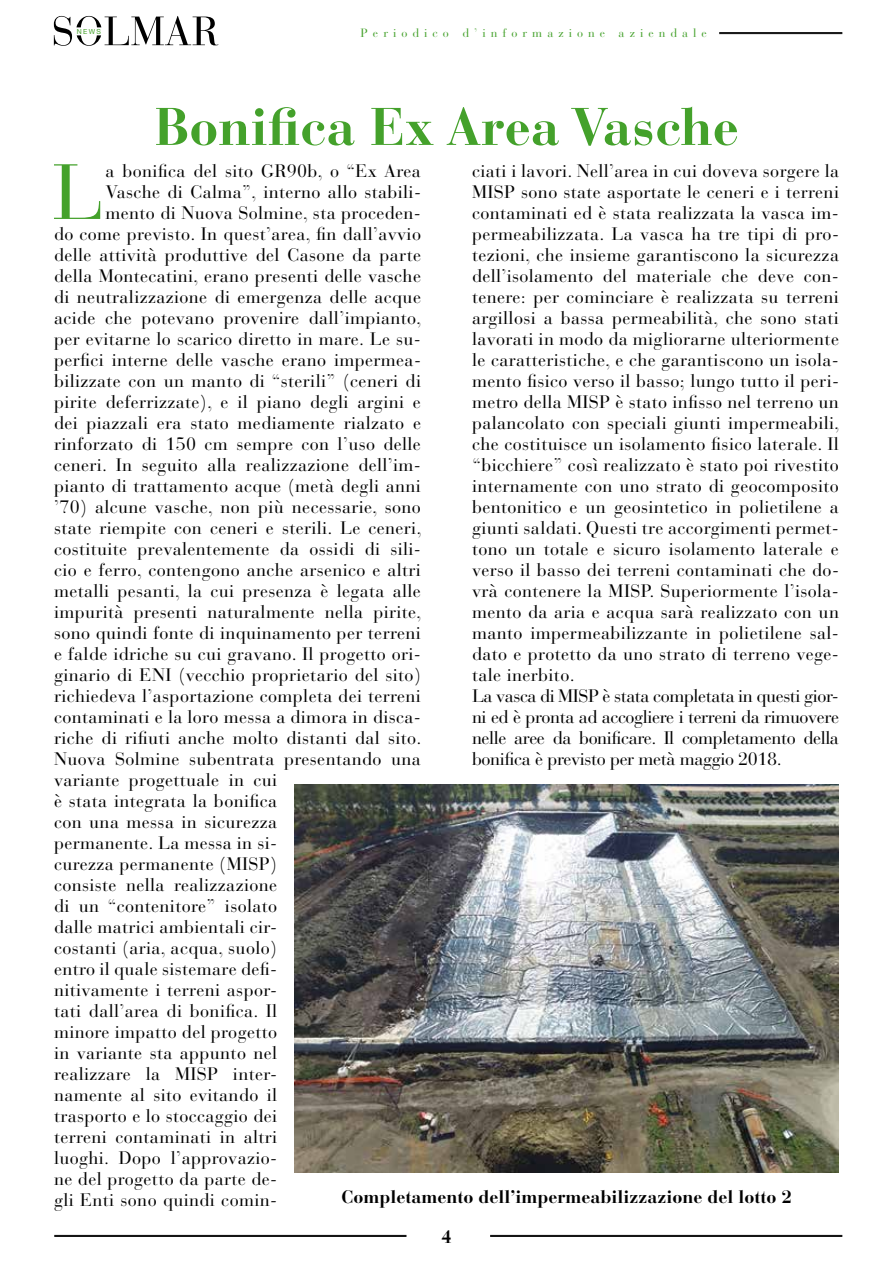
<style>
.page{position:relative;width:893px;height:1263px;background:#fff}
.page>*{position:absolute;margin:0;border:0;box-sizing:border-box;transform-origin:0 0}
.t1{font:77.7px "Bauer Bodoni Std";color:#44a12b}
.t2{font:700 52.5px "Bauer Bodoni Std";color:#44a12b}
.t3{font:18px/21px "Bauer Bodoni Std";letter-spacing:.02em;color:#000}
.t4{font:700 18px "Bauer Bodoni Std";color:#000}
.t5{font:12px "Bauer Bodoni Std";letter-spacing:.42em;color:#44a12b}
.t6{font:6.9px "Helvetica Neue";color:#44a12b}
</style>
<div class="page">
<hr style="left:719px;top:33px;width:123px;height:1px;background:#000">
<hr style="left:719px;top:32px;width:123px;height:1px;background:#000">
<hr style="left:54px;top:1236px;width:352px;height:1px;background:#000">
<hr style="left:54px;top:1235px;width:352px;height:1px;background:#000">
<hr style="left:490px;top:1236px;width:352px;height:1px;background:#000">
<hr style="left:490px;top:1235px;width:352px;height:1px;background:#000">
<svg style="left:54px;top:16px;width:164px;height:30px"></svg>
<img style="left:294px;top:784px;width:544px;height:388px">
<p class="t6" style="left:77px;top:27px;width:26px">NEWS</p>
<p class="t5" style="left:361px;top:25px;width:348px">Periodico d’informazione aziendale</p>
<h2 class="t2" style="left:154px;top:95px;width:586px">Bonifica Ex Area Vasche</h2>
<h1 class="t1" style="left:52px;top:146px;width:53px">L</h1>
<p class="t3" style="left:105px;top:160px;width:317px">a bonifica del sito GR90b, o “Ex Area</p>
<p class="t3" style="left:472px;top:161px;width:369px">ciati i lavori. Nell’area in cui doveva sorgere la MISP sono state asportate le ceneri e i terreni contaminati ed è stata realizzata la vasca im&shy;permeabilizzata. La vasca ha tre tipi di pro&shy;tezioni, che insieme garantiscono la sicurezza dell’isolamento del materiale che deve con&shy;tenere: per cominciare è realizzata su terreni argillosi a bassa permeabilità, che sono stati lavorati in modo da migliorarne ulteriormente le caratteristiche, e che garantiscono un isola&shy;mento fisico verso il basso; lungo tutto il peri&shy;metro della MISP è stato infisso nel terreno un palancolato con speciali giunti impermeabili, che costituisce un isolamento fisico laterale. Il “bicchiere” così realizzato è stato poi rivestito internamente con uno strato di geocomposito bentonitico e un geosintetico in polietilene a giunti saldati. Questi tre accorgimenti permet&shy;tono un totale e sicuro isolamento laterale e verso il basso dei terreni contaminati che do&shy;vrà contenere la MISP. Superiormente l’isola&shy;mento da aria e acqua sarà realizzato con un manto impermeabilizzante in polietilene sal&shy;dato e protetto da uno strato di terreno vege&shy;tale inerbito.<br>La vasca di MISP è stata completata in questi gior&shy;ni ed è pronta ad accogliere i terreni da rimuovere nelle aree da bonificare. Il completamento della bonifica è previsto per metà maggio 2018.</p>
<p class="t3" style="left:105px;top:181px;width:317px">Vasche di Calma”, interno allo stabili-</p>
<p class="t3" style="left:105px;top:202px;width:317px">mento di Nuova Solmine, sta proceden-</p>
<p class="t3" style="left:54px;top:223px;width:368px">do come previsto. In quest’area, fin dall’avvio</p>
<p class="t3" style="left:54px;top:245px;width:368px">delle attività produttive del Casone da parte</p>
<p class="t3" style="left:54px;top:266px;width:368px">della Montecatini, erano presenti delle vasche</p>
<p class="t3" style="left:54px;top:287px;width:368px">di neutralizzazione di emergenza delle acque</p>
<p class="t3" style="left:54px;top:308px;width:369px">acide che potevano provenire dall’impianto,</p>
<p class="t3" style="left:54px;top:329px;width:368px">per evitarne lo scarico diretto in mare. Le su-</p>
<p class="t3" style="left:54px;top:350px;width:368px">perfici interne delle vasche erano impermea-</p>
<p class="t3" style="left:54px;top:371px;width:368px">bilizzate con un manto di “sterili” (ceneri di</p>
<p class="t3" style="left:54px;top:392px;width:368px">pirite deferrizzate), e il piano degli argini e</p>
<p class="t3" style="left:54px;top:413px;width:368px">dei piazzali era stato mediamente rialzato e</p>
<p class="t3" style="left:54px;top:434px;width:368px">rinforzato di 150 cm sempre con l’uso delle</p>
<p class="t3" style="left:54px;top:455px;width:368px">ceneri. In seguito alla realizzazione dell’im-</p>
<p class="t3" style="left:54px;top:476px;width:368px">pianto di trattamento acque (metà degli anni</p>
<p class="t3" style="left:54px;top:497px;width:368px">’70) alcune vasche, non più necessarie, sono</p>
<p class="t3" style="left:54px;top:518px;width:369px">state riempite con ceneri e sterili. Le ceneri,</p>
<p class="t3" style="left:54px;top:539px;width:368px">costituite prevalentemente da ossidi di sili-</p>
<p class="t3" style="left:54px;top:560px;width:368px">cio e ferro, contengono anche arsenico e altri</p>
<p class="t3" style="left:54px;top:581px;width:368px">metalli pesanti, la cui presenza è legata alle</p>
<p class="t3" style="left:54px;top:602px;width:369px">impurità presenti naturalmente nella pirite,</p>
<p class="t3" style="left:54px;top:623px;width:368px">sono quindi fonte di inquinamento per terreni</p>
<p class="t3" style="left:54px;top:644px;width:368px">e falde idriche su cui gravano. Il progetto ori-</p>
<p class="t3" style="left:54px;top:665px;width:368px">ginario di ENI (vecchio proprietario del sito)</p>
<p class="t3" style="left:54px;top:686px;width:368px">richiedeva l’asportazione completa dei terreni</p>
<p class="t3" style="left:54px;top:707px;width:368px">contaminati e la loro messa a dimora in disca-</p>
<p class="t3" style="left:54px;top:728px;width:369px">riche di rifiuti anche molto distanti dal sito.</p>
<p class="t3" style="left:54px;top:749px;width:368px">Nuova Solmine subentrata presentando una</p>
<p class="t3" style="left:54px;top:770px;width:225px">variante progettuale in cui</p>
<p class="t3" style="left:54px;top:791px;width:225px">è stata integrata la bonifica</p>
<p class="t3" style="left:54px;top:812px;width:225px">con una messa in sicurezza</p>
<p class="t3" style="left:54px;top:833px;width:225px">permanente. La messa in si-</p>
<p class="t3" style="left:54px;top:854px;width:225px">curezza permanente (MISP)</p>
<p class="t3" style="left:54px;top:875px;width:225px">consiste nella realizzazione</p>
<p class="t3" style="left:54px;top:896px;width:225px">di un “contenitore” isolato</p>
<p class="t3" style="left:54px;top:917px;width:225px">dalle matrici ambientali cir-</p>
<p class="t3" style="left:54px;top:938px;width:225px">costanti (aria, acqua, suolo)</p>
<p class="t3" style="left:54px;top:959px;width:225px">entro il quale sistemare defi-</p>
<p class="t3" style="left:54px;top:980px;width:225px">nitivamente i terreni aspor-</p>
<p class="t3" style="left:54px;top:1001px;width:225px">tati dall’area di bonifica. Il</p>
<p class="t3" style="left:54px;top:1022px;width:225px">minore impatto del progetto</p>
<p class="t3" style="left:54px;top:1043px;width:225px">in variante sta appunto nel</p>
<p class="t3" style="left:54px;top:1064px;width:225px">realizzare la MISP inter-</p>
<p class="t3" style="left:54px;top:1085px;width:225px">namente al sito evitando il</p>
<p class="t3" style="left:54px;top:1106px;width:225px">trasporto e lo stoccaggio dei</p>
<p class="t3" style="left:54px;top:1127px;width:225px">terreni contaminati in altri</p>
<p class="t3" style="left:54px;top:1148px;width:225px">luoghi. Dopo l’approvazio-</p>
<p class="t3" style="left:54px;top:1169px;width:225px">ne del progetto da parte de-</p>
<p class="t3" style="left:54px;top:1190px;width:225px">gli Enti sono quindi comin-</p>
<p class="t4" style="left:341px;top:1186px;width:452px">Completamento dell’impermeabilizzazione del lotto 2</p>
<p class="t4" style="left:441px;top:1225px;width:12px">4</p>
</div>
